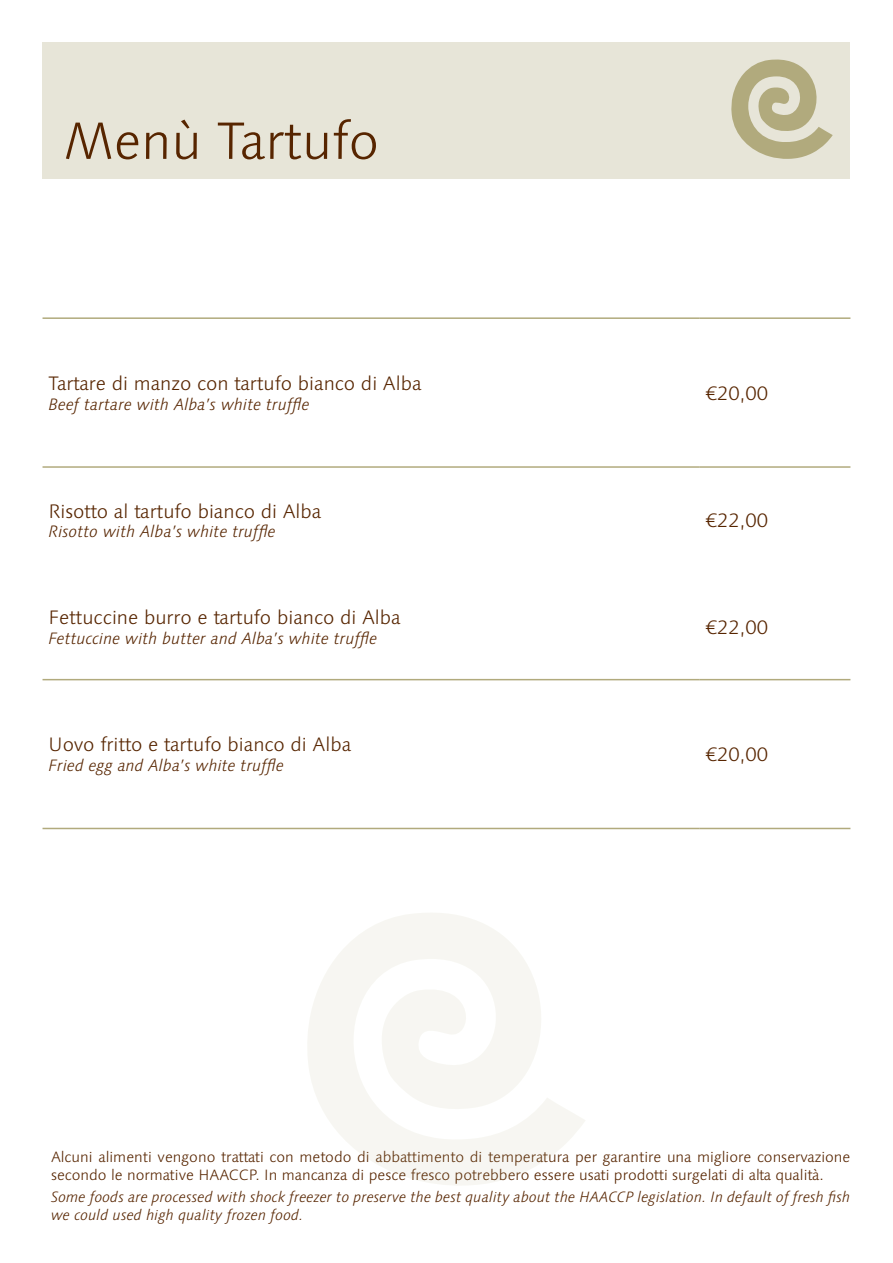
<style>
.page{position:relative;width:893px;height:1263px;background:#fff}
.page>*{position:absolute;margin:0;border:0;box-sizing:border-box;transform-origin:0 0}
.t1{font:300 52.5px "Linotype Syntax";color:#572500}
.t2{font:300 19.5px "Linotype Syntax";color:#572500}
.t3{font:italic 300 16.5px "Linotype Syntax";color:#572500}
.t4{font:300 15px/18px "Linotype Syntax";color:#572500}
.t5{font:italic 300 15px/18px "Linotype Syntax";color:#572500}
</style>
<div class="page">
<div style="left:43px;top:43px;width:807px;height:136px;background:#e7e5d8"></div>
<svg style="left:731px;top:59px;width:102px;height:100px"></svg>
<hr style="left:43px;top:828px;width:657px;height:1px;background:#b1aa7d">
<hr style="left:700px;top:828px;width:150px;height:1px;background:#b1aa7d">
<hr style="left:43px;top:679px;width:657px;height:1px;background:#b1aa7d">
<hr style="left:700px;top:679px;width:150px;height:1px;background:#b1aa7d">
<hr style="left:43px;top:317px;width:657px;height:2px;background:#b1aa7d">
<hr style="left:700px;top:317px;width:150px;height:2px;background:#b1aa7d">
<hr style="left:43px;top:466px;width:657px;height:2px;background:#b1aa7d">
<hr style="left:700px;top:466px;width:150px;height:2px;background:#b1aa7d">
<svg style="left:308px;top:913px;width:277px;height:272px;fill:#f7f6f2"></svg>
<h1 class="t1" style="left:64px;top:110px;width:317px">Menù Tartufo</h1>
<h2 class="t2" style="left:49px;top:372px;width:375px">Tartare di manzo con tartufo bianco di Alba</h2>
<p class="t3" style="left:49px;top:394px;width:263px">Beef tartare with Alba’s white truffle</p>
<h2 class="t2" style="left:49px;top:499px;width:274px">Risotto al tartufo bianco di Alba</h2>
<p class="t3" style="left:49px;top:522px;width:229px">Risotto with Alba’s white truffle</p>
<h2 class="t2" style="left:49px;top:606px;width:354px">Fettuccine burro e tartufo bianco di Alba</h2>
<p class="t3" style="left:49px;top:628px;width:330px">Fettuccine with butter and Alba’s white truffle</p>
<h2 class="t2" style="left:49px;top:733px;width:304px">Uovo fritto e tartufo bianco di Alba</h2>
<p class="t3" style="left:49px;top:756px;width:237px">Fried egg and Alba’s white truffle</p>
<h2 class="t2" style="left:706px;top:382px;width:64px">€20,00</h2>
<h2 class="t2" style="left:706px;top:509px;width:64px">€22,00</h2>
<h2 class="t2" style="left:706px;top:615px;width:64px">€22,00</h2>
<h2 class="t2" style="left:706px;top:743px;width:64px">€20,00</h2>
<p class="t4" style="left:51px;top:1148px;width:801px">Alcuni alimenti vengono trattati con metodo di abbattimento di temperatura per garantire una migliore conservazione secondo le normative HAACCP. In mancanza di pesce fresco potrebbero essere usati prodotti surgelati di alta qualità.</p>
<p class="t5" style="left:51px;top:1188px;width:801px">Some foods are processed with shock freezer to preserve the best quality about the HAACCP legislation. In default of fresh fish we could used high quality frozen food.</p>
</div>
